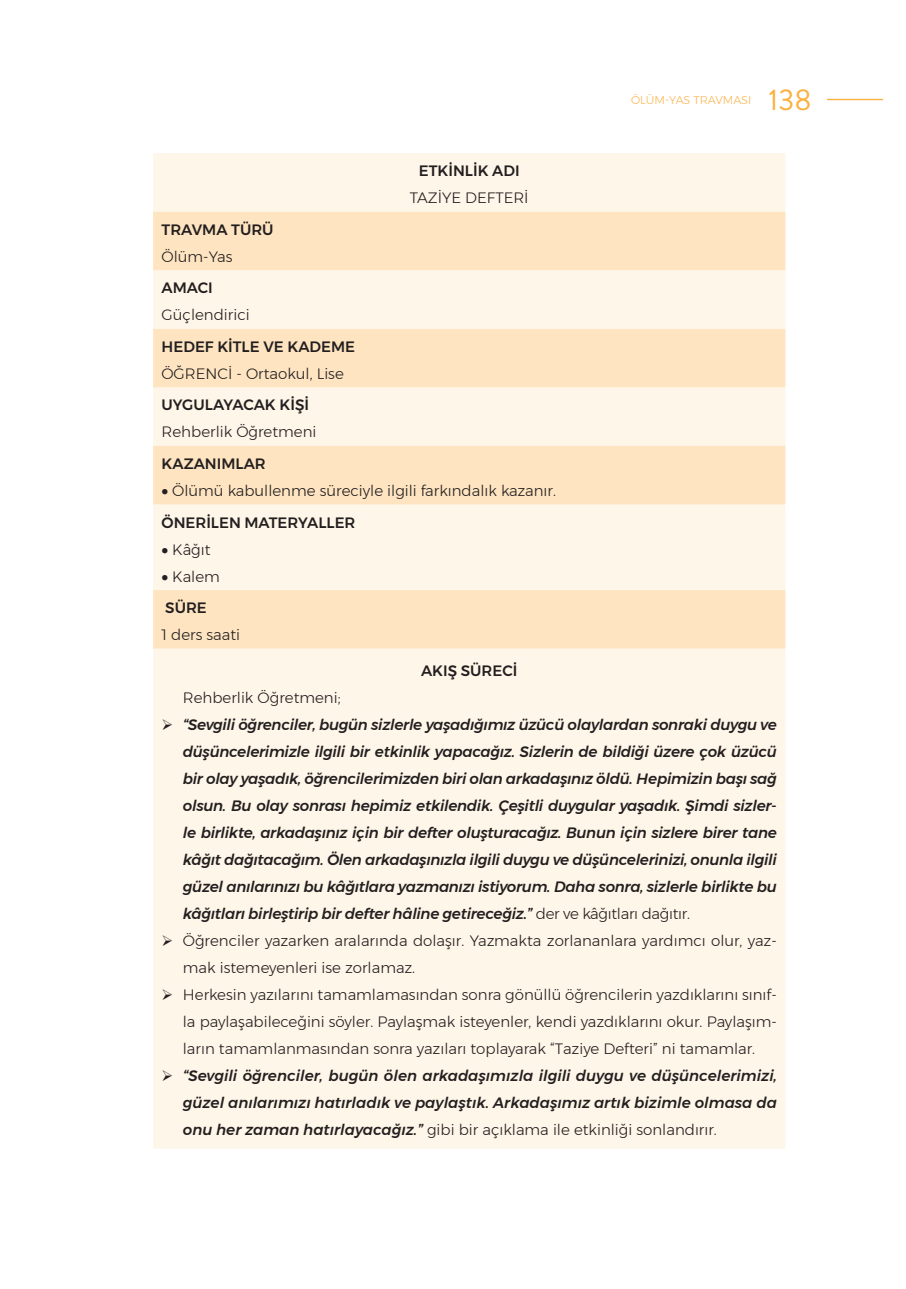
<style>
.page{position:relative;width:906px;height:1289px;background:#fff}
.page>*{position:absolute;margin:0;border:0;box-sizing:border-box;transform-origin:0 0}
.t1{font:30px "Brandon Grotesque";color:#fbb03f}
.Liste_Paragraf{font:italic 500 15px/27px "Montserrat";letter-spacing:-.02em;color:#231f20;text-align:justify}
.Liste_Paragraf-2{font:300 15px/27px "Montserrat";color:#231f20}
.akış_süreci{font:500 15px "Montserrat";color:#231f20}
.t2{font:300 11.25px "Montserrat";color:#fcb754}
.s1{font-weight:300;font-style:normal}
</style>
<div class="page">
<hr style="left:827px;top:99px;width:79px;height:1px;background:#fbb03f">
<div style="left:884px;top:74px;width:22px;height:62px;background:#fff"></div>
<div style="left:153px;top:153px;width:632px;height:995px;background:#fef6e8"></div>
<svg style="left:153px;top:212px;width:632px;height:436px;background:#feecd2"></svg>
<svg style="left:173px;top:730px;width:15px;height:1px"></svg>
<svg style="left:173px;top:946px;width:15px;height:1px"></svg>
<svg style="left:173px;top:1000px;width:15px;height:1px"></svg>
<svg style="left:173px;top:1081px;width:15px;height:1px"></svg>
<p class="akış_süreci" style="left:419px;top:159px;width:102px">ETKİNLİK ADI</p>
<p class="Liste_Paragraf-2" style="left:410px;top:184px;width:120px">TAZİYE DEFTERİ</p>
<p class="t2" style="left:631px;top:92px;width:122px">ÖLÜM-YAS TRAVMASI</p>
<h1 class="t1" style="left:768px;top:79px;width:44px">138</h1>
<p class="akış_süreci" style="left:162px;top:218px;width:113px">TRAVMA TÜRÜ</p>
<p class="Liste_Paragraf-2" style="left:162px;top:243px;width:72px">Ölüm-Yas</p>
<p class="akış_süreci" style="left:162px;top:276px;width:53px">AMACI</p>
<p class="Liste_Paragraf-2" style="left:162px;top:301px;width:90px">Güçlendirici</p>
<p class="akış_süreci" style="left:162px;top:335px;width:195px">HEDEF KİTLE VE KADEME</p>
<p class="Liste_Paragraf-2" style="left:162px;top:360px;width:184px">ÖĞRENCİ - Ortaokul, Lise</p>
<p class="akış_süreci" style="left:162px;top:393px;width:149px">UYGULAYACAK KİŞİ</p>
<p class="Liste_Paragraf-2" style="left:162px;top:418px;width:156px">Rehberlik Öğretmeni</p>
<p class="akış_süreci" style="left:162px;top:452px;width:106px">KAZANIMLAR</p>
<p class="Liste_Paragraf-2" style="left:162px;top:477px;width:396px">• Ölümü kabullenme süreciyle ilgili farkındalık kazanır.</p>
<p class="akış_süreci" style="left:162px;top:510px;width:195px">ÖNERİLEN MATERYALLER</p>
<p class="Liste_Paragraf-2" style="left:162px;top:535px;width:50px">• Kâğıt</p>
<p class="Liste_Paragraf-2" style="left:162px;top:562px;width:60px">• Kalem</p>
<p class="akış_süreci" style="left:165px;top:596px;width:43px">SÜRE</p>
<p class="Liste_Paragraf-2" style="left:162px;top:621px;width:80px">1 ders saati</p>
<p class="akış_süreci" style="left:421px;top:659px;width:98px">AKIŞ SÜRECİ</p>
<p class="Liste_Paragraf-2" style="left:183px;top:684px;width:159px">Rehberlik Öğretmeni;</p>
<p class="Liste_Paragraf" style="left:183px;top:711px;width:595px;text-indent:-21px">➢ “Sevgili öğrenciler, bugün sizlerle yaşadığımız üzücü olaylardan sonraki duygu ve düşüncelerimizle ilgili bir etkinlik yapacağız. Sizlerin de bildiği üzere çok üzücü bir olay yaşadık, öğrencilerimizden biri olan arkadaşınız öldü. Hepimizin başı sağ olsun. Bu olay sonrası hepimiz etkilendik. Çeşitli duygular yaşadık. Şimdi sizler&shy;le birlikte, arkadaşınız için bir defter oluşturacağız. Bunun için sizlere birer tane kâğıt dağıtacağım. Ölen arkadaşınızla ilgili duygu ve düşüncelerinizi, onunla ilgili güzel anılarınızı bu kâğıtlara yazmanızı istiyorum. Daha sonra, sizlerle birlikte bu kâğıtları birleştirip bir defter hâline getireceğiz.” <span class="s1">der ve kâğıtları dağıtır.</span></p>
<p class="Liste_Paragraf-2" style="left:183px;top:927px;width:595px;text-indent:-21px">➢ Öğrenciler yazarken aralarında dolaşır. Yazmakta zorlananlara yardımcı olur, yaz&shy;mak istemeyenleri ise zorlamaz.</p>
<p class="Liste_Paragraf-2" style="left:183px;top:981px;width:595px;text-align:justify;text-indent:-21px">➢ Herkesin yazılarını tamamlamasından sonra gönüllü öğrencilerin yazdıklarını sınıf&shy;la paylaşabileceğini söyler. Paylaşmak isteyenler, kendi yazdıklarını okur. Paylaşım&shy;ların tamamlanmasından sonra yazıları toplayarak “Taziye Defteri” ni tamamlar.</p>
<p class="Liste_Paragraf" style="left:183px;top:1062px;width:595px;text-indent:-21px">➢ “Sevgili öğrenciler, bugün ölen arkadaşımızla ilgili duygu ve düşüncelerimizi, güzel anılarımızı hatırladık ve paylaştık. Arkadaşımız artık bizimle olmasa da onu her zaman hatırlayacağız.” <span class="s1">gibi bir açıklama ile etkinliği sonlandırır.</span></p>
</div>
